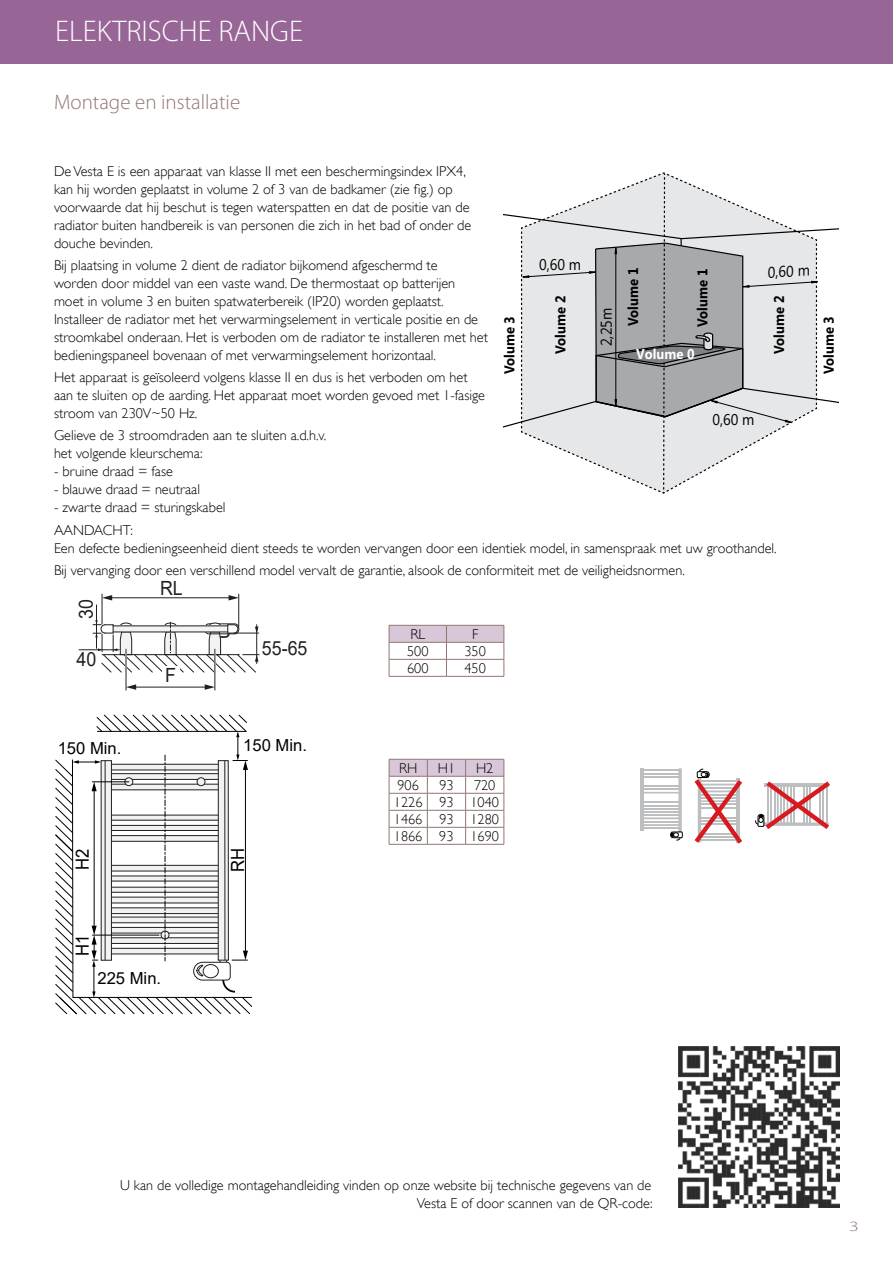
<style>
.page{position:relative;width:893px;height:1263px;background:#fff}
.page>*{position:absolute;margin:0;border:0;box-sizing:border-box;transform-origin:0 0}
.t1{font:300 30px "Myriad Pro";color:#fff}
.t2{font:300 21px "Myriad Pro";color:#92766f}
.t3{font:19.5px "Arial";color:#231f20;scale:.91 1}
.t4{font:18.15px "Arial";color:#000;scale:.91 1}
.t5{font:16.65px "Arial";color:#000}
.t6{font:15.6px "Segoe";color:#000;scale:.91 1}
.t7{font:15.6px "Segoe";color:#000;scale:.92 1}
.t8{font:300 14.25px/18px "Gill Sans";color:#000}
.t9{font:700 14.25px "Segoe";color:#000;scale:.91 1}
.t10{font:700 14.25px "Segoe";color:#fff;scale:.91 1}
.t11{font:300 14.25px "Myriad Pro";color:#92766f;scale:1.4 1}
</style>
<div class="page">
<div style="left:0;top:0;width:893px;height:64px;background:#986597"></div>
<img style="left:678px;top:1046px;width:162px;height:162px">
<svg style="left:640px;top:768px;width:190px;height:76px"></svg>
<hr style="left:102px;top:594px;width:1px;height:30px;background:#231f20">
<hr style="left:238px;top:594px;width:1px;height:33px;background:#231f20">
<hr style="left:110px;top:597px;width:120px;height:1px;background:#231f20">
<svg style="left:102px;top:595px;width:10px;height:5px"></svg>
<svg style="left:229px;top:595px;width:10px;height:5px"></svg>
<hr style="left:134px;top:687px;width:73px;height:1px;background:#231f20">
<hr style="left:79px;top:649px;width:40px;height:1px;background:#231f20">
<hr style="left:96px;top:605px;width:1px;height:43px;background:#231f20">
<svg style="left:93px;top:620px;width:166px;height:52px"></svg>
<hr style="left:125px;top:649px;width:2px;height:41px;background:#fff">
<hr style="left:214px;top:649px;width:2px;height:41px;background:#fff">
<hr style="left:126px;top:649px;width:1px;height:41px;background:#231f20">
<hr style="left:215px;top:649px;width:1px;height:41px;background:#231f20">
<svg style="left:205px;top:684px;width:10px;height:6px"></svg>
<svg style="left:126px;top:684px;width:10px;height:6px"></svg>
<div style="left:162px;top:666px;width:18px;height:18px;background:#fff"></div>
<svg style="left:55px;top:715px;width:198px;height:299px"></svg>
<svg style="left:389px;top:625px;width:116px;height:51px"></svg>
<hr style="left:389px;top:642px;width:57px;height:1px;background:#92766f">
<hr style="left:446px;top:642px;width:58px;height:1px;background:#92766f">
<hr style="left:389px;top:659px;width:57px;height:1px;background:#92766f">
<hr style="left:446px;top:659px;width:58px;height:1px;background:#92766f">
<hr style="left:389px;top:676px;width:57px;height:1px;background:#92766f">
<hr style="left:446px;top:676px;width:58px;height:1px;background:#92766f">
<hr style="left:389px;top:844px;width:38px;height:1px;background:#92766f">
<hr style="left:466px;top:844px;width:38px;height:1px;background:#92766f">
<svg style="left:389px;top:759px;width:116px;height:85px"></svg>
<hr style="left:466px;top:810px;width:38px;height:1px;background:#92766f">
<hr style="left:427px;top:844px;width:39px;height:1px;background:#92766f">
<svg style="left:504px;top:172px;width:335px;height:321px"></svg>
<h1 class="t1" style="left:55px;top:13px;width:249px">ELEKTRISCHE RANGE</h1>
<h2 class="t2" style="left:54px;top:90px;width:188px">Montage en installatie</h2>
<p class="t8" style="left:54px;top:162px;width:419px">De Vesta E is een apparaat van klasse II met een beschermingsindex IPX4, kan hij worden geplaatst in volume 2 of 3 van de badkamer (zie fig.) op voorwaarde dat hij beschut is tegen waterspatten en dat de positie van de radiator buiten handbereik is van personen die zich in het bad of onder de douche bevinden.</p>
<p class="t8" style="left:54px;top:256px;width:436px">Bij plaatsing in volume 2 dient de radiator bijkomend afgeschermd te<br>worden door middel van een vaste wand. De thermostaat op batterijen moet in volume 3 en buiten spatwaterbereik (IP20) worden geplaatst.<br>Installeer de radiator met het verwarmingselement in verticale positie en de stroomkabel onderaan. Het is verboden om de radiator te installeren met het bedieningspaneel bovenaan of met verwarmingselement horizontaal.</p>
<p class="t8" style="left:54px;top:368px;width:432px">Het apparaat is geïsoleerd volgens klasse II en dus is het verboden om het aan te sluiten op de aarding. Het apparaat moet worden gevoed met 1-fasige stroom van 230V~50 Hz.</p>
<p class="t8" style="left:54px;top:427px;width:274px">Gelieve de 3 stroomdraden aan te sluiten a.d.h.v. het volgende kleurschema:</p>
<p class="t8" style="left:54px;top:463px;width:120px">- bruine draad = fase</p>
<p class="t8" style="left:54px;top:481px;width:148px">- blauwe draad = neutraal</p>
<p class="t8" style="left:54px;top:496px;width:173px;line-height:22.5px">- zwarte draad = sturingskabel<br>AANDACHT:</p>
<p class="t8" style="left:54px;top:537px;width:724px;line-height:22.2px">Een defecte bedieningseenheid dient steeds te worden vervangen door een identiek model, in samenspraak met uw groothandel.<br>Bij vervanging door een verschillend model vervalt de garantie, alsook de conformiteit met de veiligheidsnormen.</p>
<p class="t6" style="left:539px;top:254px;width:48px">0,60 m</p>
<p class="t7" style="left:767px;top:261px;width:47px;rotate:-3deg">0,60 m</p>
<p class="t9" style="left:623px;top:326px;width:66px;rotate:-90deg">Volume 1</p>
<p class="t10" style="left:636px;top:344px;width:66px">Volume 0</p>
<p class="t9" style="left:692px;top:327px;width:66px;rotate:-90deg">Volume 1</p>
<p class="t9" style="left:550px;top:354px;width:66px;rotate:-90deg">Volume 2</p>
<p class="t9" style="left:769px;top:354px;width:66px;rotate:-90deg">Volume 2</p>
<p class="t6" style="left:596px;top:346px;width:44px;rotate:-90deg">2,25m</p>
<p class="t9" style="left:499px;top:374px;width:66px;rotate:-90deg">Volume 3</p>
<p class="t6" style="left:712px;top:409px;width:48px">0,60 m</p>
<h3 class="t3" style="left:73px;top:619px;width:23px;rotate:-90deg">30</h3>
<h3 class="t3" style="left:77px;top:646px;width:23px">40</h3>
<h3 class="t3" style="left:160px;top:575px;width:27px">RL</h3>
<h3 class="t3" style="left:165px;top:662px;width:13px">F</h3>
<h3 class="t3" style="left:262px;top:635px;width:52px">55-65</h3>
<p class="t8" style="left:410px;top:625px;width:16px">RL</p>
<p class="t8" style="left:472px;top:625px;width:8px">F</p>
<p class="t8" style="left:407px;top:642px;width:23px">500</p>
<p class="t8" style="left:464px;top:642px;width:23px">350</p>
<p class="t8" style="left:407px;top:659px;width:23px">600</p>
<p class="t8" style="left:464px;top:659px;width:23px">450</p>
<p class="t9" style="left:819px;top:374px;width:66px;rotate:-90deg">Volume 3</p>
<p class="t5" style="left:58px;top:736px;width:65px">150 Min.</p>
<p class="t4" style="left:70px;top:870px;width:25px;rotate:-90deg">H2</p>
<p class="t5" style="left:243px;top:733px;width:65px">150 Min.</p>
<p class="t4" style="left:225px;top:872px;width:28px;rotate:-90deg">RH</p>
<p class="t8" style="left:399px;top:759px;width:20px">RH</p>
<p class="t8" style="left:438px;top:759px;width:19px">H1</p>
<p class="t8" style="left:476px;top:759px;width:19px">H2</p>
<p class="t8" style="left:397px;top:776px;width:23px">906</p>
<p class="t8" style="left:439px;top:776px;width:16px">93</p>
<p class="t8" style="left:394px;top:776px;width:107px;line-height:17px;text-indent:80px">720<br>1226 93 1040<br>1466 93 1280<br>1866 93 1690</p>
<p class="t4" style="left:70px;top:956px;width:25px;rotate:-90deg">H1</p>
<p class="t5" style="left:97px;top:967px;width:65px">225 Min.</p>
<p class="t8" style="left:120px;top:1176px;width:534px;text-align:right">U kan de volledige montagehandleiding vinden op onze website bij technische gegevens van de<br>Vesta E of door scannen van de QR-code:</p>
<p class="t11" style="left:849px;top:1218px;width:8px">3</p>
</div>
